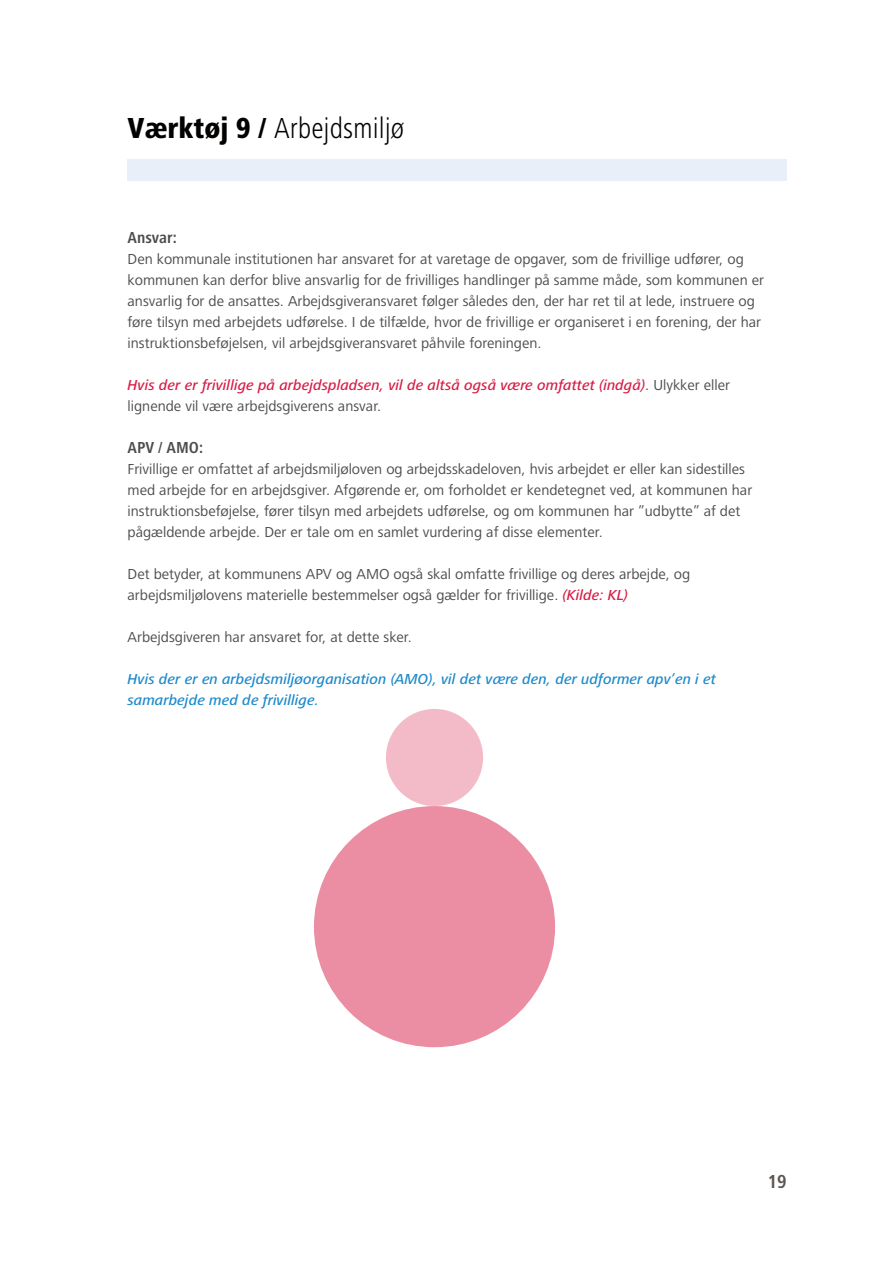
<style>
.page{position:relative;width:893px;height:1263px;background:#fff}
.page>*{position:absolute;margin:0;border:0;box-sizing:border-box;transform-origin:0 0}
.overskrift{font:300 condensed 30px "Frutiger Next LT";color:#040101}
.t1{font:700 condensed 19.5px "Frutiger Next LT";color:#5e5553}
.brød{font:700 condensed 16.5px "Frutiger Next LT";color:#4b4c4d}
.brød-2{font:15px/21px "Frutiger Next LT";color:#4b4c4d}
.brød-3{font:italic 500 15px/21px "Frutiger Next LT";color:#d91e47}
.brød-4{font:italic 500 15px/21px "Frutiger Next LT";color:#1d8acb}
.s1{font-weight:800}
.s2{font-weight:400;font-style:normal;color:#4b4c4d}
.s3{font-weight:500;font-style:italic;color:#d91e47}
</style>
<div class="page">
<div style="left:128px;top:159px;width:659px;height:21px;background:#e8eff8"></div>
<svg style="left:386px;top:709px;width:97px;height:97px"></svg>
<div style="left:314px;top:806px;width:241px;height:241px;background:#ec8ea3;border-radius:50%"></div>
<p class="overskrift" style="left:128px;top:112px;width:278px"><span class="s1">Værktøj 9 /</span> Arbejdsmiljø</p>
<p class="brød" style="left:128px;top:228px;width:51px">Ansvar:</p>
<p class="brød-2" style="left:128px;top:249px;width:638px">Den kommunale institutionen har ansvaret for at varetage de opgaver, som de frivillige udfører, og kommunen kan derfor blive ansvarlig for de frivilliges handlinger på samme måde, som kommunen er ansvarlig for de ansattes. Arbejdsgiveransvaret følger således den, der har ret til at lede, instruere og føre tilsyn med arbejdets udførelse. I de tilfælde, hvor de frivillige er organiseret i en forening, der har instruktionsbeføjelsen, vil arbejdsgiveransvaret påhvile foreningen.</p>
<p class="brød-3" style="left:128px;top:375px;width:604px">Hvis der er frivillige på arbejdspladsen, vil de altså også være omfattet (indgå)<span class="s2">. Ulykker eller lignende vil være arbejdsgiverens ansvar.</span></p>
<p class="brød" style="left:128px;top:438px;width:77px">APV / AMO:</p>
<p class="brød-2" style="left:128px;top:459px;width:626px">Frivillige er omfattet af arbejdsmiljøloven og arbejdsskadeloven, hvis arbejdet er eller kan sidestilles med arbejde for en arbejdsgiver. Afgørende er, om forholdet er kendetegnet ved, at kommunen har instruktionsbeføjelse, fører tilsyn med arbejdets udførelse, og om kommunen har ”udbytte” af det pågældende arbejde. Der er tale om en samlet vurdering af disse elementer.</p>
<p class="brød-2" style="left:128px;top:564px;width:564px">Det betyder, at kommunens APV og AMO også skal omfatte frivillige og deres arbejde, og arbejdsmiljølovens materielle bestemmelser også gælder for frivillige. <span class="s3">(Kilde: KL)</span></p>
<p class="brød-2" style="left:128px;top:627px;width:286px">Arbejdsgiveren har ansvaret for, at dette sker.</p>
<p class="brød-4" style="left:128px;top:669px;width:590px">Hvis der er en arbejdsmiljøorganisation (AMO), vil det være den, der udformer apv’en i et samarbejde med de frivillige.</p>
<h2 class="t1" style="left:768px;top:1171px;width:20px">19</h2>
</div>
